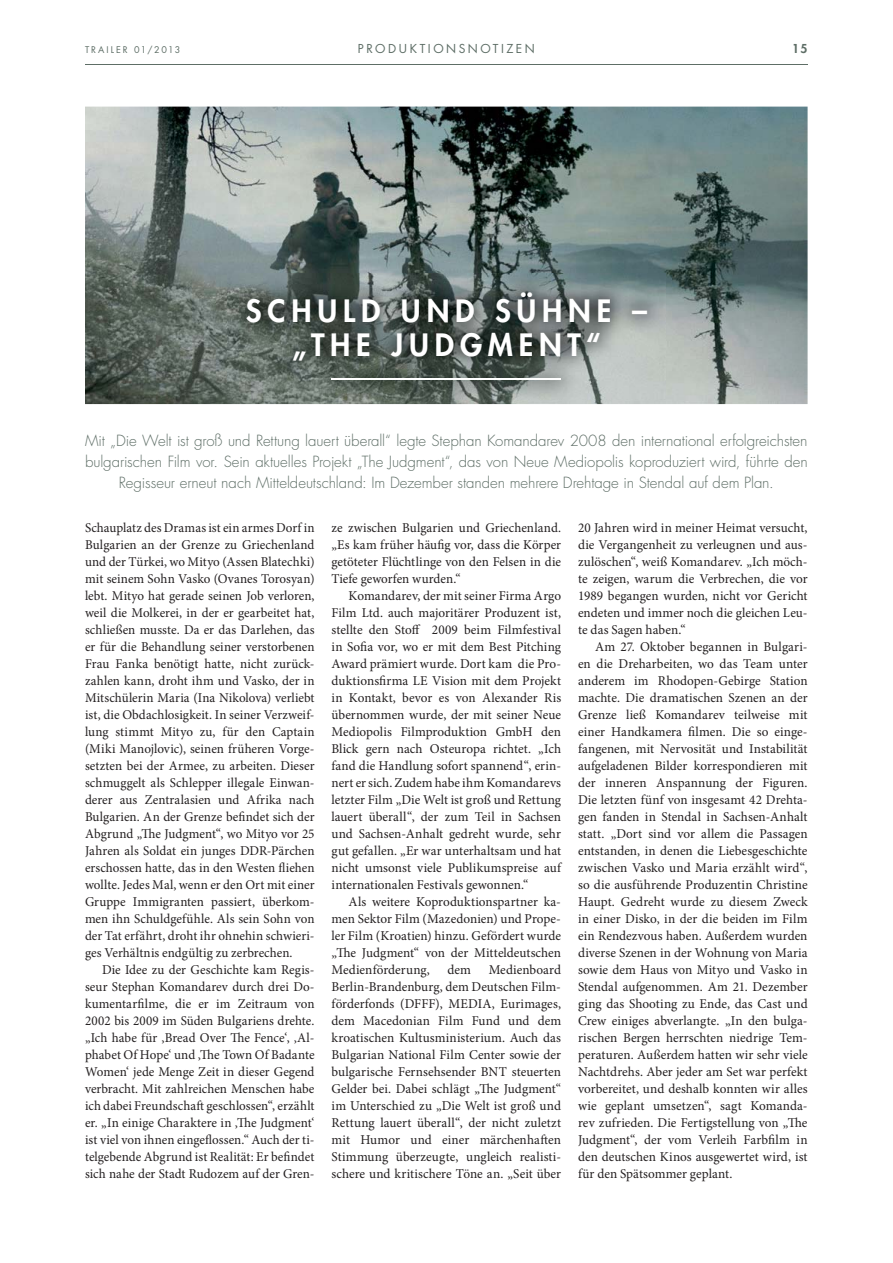
<style>
.page{position:relative;width:893px;height:1263px;background:#fff}
.page>*{position:absolute;margin:0;border:0;box-sizing:border-box;transform-origin:0 0}
.t1{font:800 30px/34px "Futura Std";letter-spacing:.195em;color:#fff;text-align:center}
.t2{font:300 15px/21px "Futura Std";color:#5e6e66;text-align:center}
.t3{font:13.5px/17px "Minion Pro";color:#231f20;text-align:justify}
.t4{font:12px "Futura Std";letter-spacing:.21em;color:#5e6e66}
.t5{font:800 12px "Futura Std";color:#5e6e66}
.t6{font:9px "Futura Std";letter-spacing:.215em;color:#5e6e66}
</style>
<div class="page">
<img style="left:85px;top:107px;width:722px;height:297px">
<hr style="left:85px;top:64px;width:722px;height:1px;background:#5e6e66">
<img style="left:228px;top:273px;width:437px;height:126px">
<hr style="left:331px;top:379px;width:230px;height:1px;background:#fff">
<p class="t4" style="left:358px;top:43px;width:178px">PRODUKTIONSNOTIZEN</p>
<p class="t6" style="left:85px;top:45px;width:97px">TRAILER 01/2013</p>
<p class="t5" style="left:792px;top:43px;width:17px">15</p>
<h1 class="t1" style="left:246px;top:296px;width:403px">SCHULD UND SÜHNE – „THE JUDGMENT“</h1>
<p class="t2" style="left:85px;top:431px;width:724px">Mit „Die Welt ist groß und Rettung lauert überall“ legte Stephan Komandarev 2008 den international erfolgreichsten bulgarischen Film vor. Sein aktuelles Projekt „The Judgment“, das von Neue Mediopolis koproduziert wird, führte den<br>Regisseur erneut nach Mitteldeutschland: Im Dezember standen mehrere Drehtage in Stendal auf dem Plan.</p>
<p class="t3" style="left:85px;top:520px;width:231px">Schauplatz des Dramas ist ein armes Dorf in Bulgarien an der Grenze zu Griechenland und der Türkei, wo Mityo (Assen Blatechki) mit seinem Sohn Vasko (Ovanes Torosyan) lebt. Mityo hat gerade seinen Job verloren, weil die Molkerei, in der er gearbeitet hat, schließen musste. Da er das Darlehen, das er für die Behandlung seiner verstorbenen Frau Fanka benötigt hatte, nicht zurück&shy;zahlen kann, droht ihm und Vasko, der in Mitschülerin Maria (Ina Nikolova) verliebt ist, die Obdachlosigkeit. In seiner Verzweif&shy;lung stimmt Mityo zu, für den Captain (Miki Manojlovic), seinen früheren Vorge&shy;setzten bei der Armee, zu arbeiten. Dieser schmuggelt als Schlepper illegale Einwan&shy;derer aus Zentralasien und Afrika nach Bulgarien. An der Grenze befindet sich der Abgrund „The Judgment“, wo Mityo vor 25<br>Jahren als Soldat ein junges DDR-Pärchen erschossen hatte, das in den Westen fliehen wollte. Jedes Mal, wenn er den Ort mit einer Gruppe Immigranten passiert, überkom&shy;men ihn Schuldgefühle. Als sein Sohn von der Tat erfährt, droht ihr ohnehin schwieri&shy;ges Verhältnis endgültig zu zerbrechen.</p>
<p class="t3" style="left:85px;top:962px;width:231px;text-indent:17px">Die Idee zu der Geschichte kam Regis&shy;seur Stephan Komandarev durch drei Do&shy;kumentarfilme, die er im Zeitraum von 2002 bis 2009 im Süden Bulgariens drehte. „Ich habe für ‚Bread Over The Fence‘, ‚Al&shy;phabet Of Hope‘ und ‚The Town Of Badante Women‘ jede Menge Zeit in dieser Gegend verbracht. Mit zahlreichen Menschen habe ich dabei Freundschaft geschlossen“, erzählt er. „In einige Charaktere in ‚The Judgment‘ ist viel von ihnen eingeflossen.“ Auch der ti&shy;telgebende Abgrund ist Realität: Er befindet sich nahe der Stadt Rudozem auf der Gren-</p>
<p class="t3" style="left:578px;top:520px;width:231px">20 Jahren wird in meiner Heimat versucht, die Vergangenheit zu verleugnen und aus&shy;zulöschen“, weiß Komandarev. „Ich möch&shy;te zeigen, warum die Verbrechen, die vor 1989 begangen wurden, nicht vor Gericht endeten und immer noch die gleichen Leu&shy;te das Sagen haben.“</p>
<p class="t3" style="left:578px;top:639px;width:231px;text-indent:17px">Am 27. Oktober begannen in Bulgari&shy;en die Dreharbeiten, wo das Team unter anderem im Rhodopen-Gebirge Station machte. Die dramatischen Szenen an der Grenze ließ Komandarev teilweise mit einer Handkamera filmen. Die so einge&shy;fangenen, mit Nervosität und Instabilität aufgeladenen Bilder korrespondieren mit der inneren Anspannung der Figuren.<br>Die letzten fünf von insgesamt 42 Drehta&shy;gen fanden in Stendal in Sachsen-Anhalt statt. „Dort sind vor allem die Passagen entstanden, in denen die Liebesgeschichte zwischen Vasko und Maria erzählt wird“, so die ausführende Produzentin Christine Haupt. Gedreht wurde zu diesem Zweck in einer Disko, in der die beiden im Film ein Rendezvous haben. Außerdem wurden diverse Szenen in der Wohnung von Maria sowie dem Haus von Mityo und Vasko in Stendal aufgenommen. Am 21. Dezember ging das Shooting zu Ende, das Cast und Crew einiges abverlangte. „In den bulga&shy;rischen Bergen herrschten niedrige Tem&shy;peraturen. Außerdem hatten wir sehr viele Nachtdrehs. Aber jeder am Set war perfekt vorbereitet, und deshalb konnten wir alles wie geplant umsetzen“, sagt Komanda&shy;rev zufrieden. Die Fertigstellung von „The Judgment“, der vom Verleih Farbfilm in den deutschen Kinos ausgewertet wird, ist für den Spätsommer geplant.</p>
<p class="t3" style="left:331px;top:520px;width:231px">ze zwischen Bulgarien und Griechenland. „Es kam früher häufig vor, dass die Körper getöteter Flüchtlinge von den Felsen in die Tiefe geworfen wurden.“</p>
<p class="t3" style="left:331px;top:588px;width:231px;text-indent:17px">Komandarev, der mit seiner Firma Argo Film Ltd. auch majoritärer Produzent ist, stellte den Stoff 2009 beim Filmfestival in Sofia vor, wo er mit dem Best Pitching Award prämiert wurde. Dort kam die Pro&shy;duktionsfirma LE Vision mit dem Projekt in Kontakt, bevor es von Alexander Ris übernommen wurde, der mit seiner Neue Mediopolis Filmproduktion GmbH den Blick gern nach Osteuropa richtet. „Ich fand die Handlung sofort spannend“, erin&shy;nert er sich. Zudem habe ihm Komandarevs letzter Film „Die Welt ist groß und Rettung lauert überall“, der zum Teil in Sachsen und Sachsen-Anhalt gedreht wurde, sehr gut gefallen. „Er war unterhaltsam und hat nicht umsonst viele Publikumspreise auf internationalen Festivals gewonnen.“</p>
<p class="t3" style="left:331px;top:894px;width:231px;text-indent:17px">Als weitere Koproduktionspartner ka&shy;men Sektor Film (Mazedonien) und Prope&shy;ler Film (Kroatien) hinzu. Gefördert wurde „The Judgment“ von der Mitteldeutschen Medienförderung,</p>
<p class="t3" style="left:331px;top:962px;width:231px;text-indent:157px">Medienboard Berlin-Brandenburg, dem Deutschen Film&shy;förderfonds (DFFF), MEDIA, Eurimages, dem Macedonian Film Fund und dem kroatischen Kultusministerium. Auch das Bulgarian National Film Center sowie der bulgarische Fernsehsender BNT steuerten Gelder bei. Dabei schlägt „The Judgment“ im Unterschied zu „Die Welt ist groß und Rettung lauert überall“, der nicht zuletzt mit Humor und einer märchenhaften Stimmung überzeugte, ungleich realisti&shy;schere und kritischere Töne an. „Seit über</p>
<p class="t3" style="left:448px;top:962px;width:25px">dem</p>
</div>
